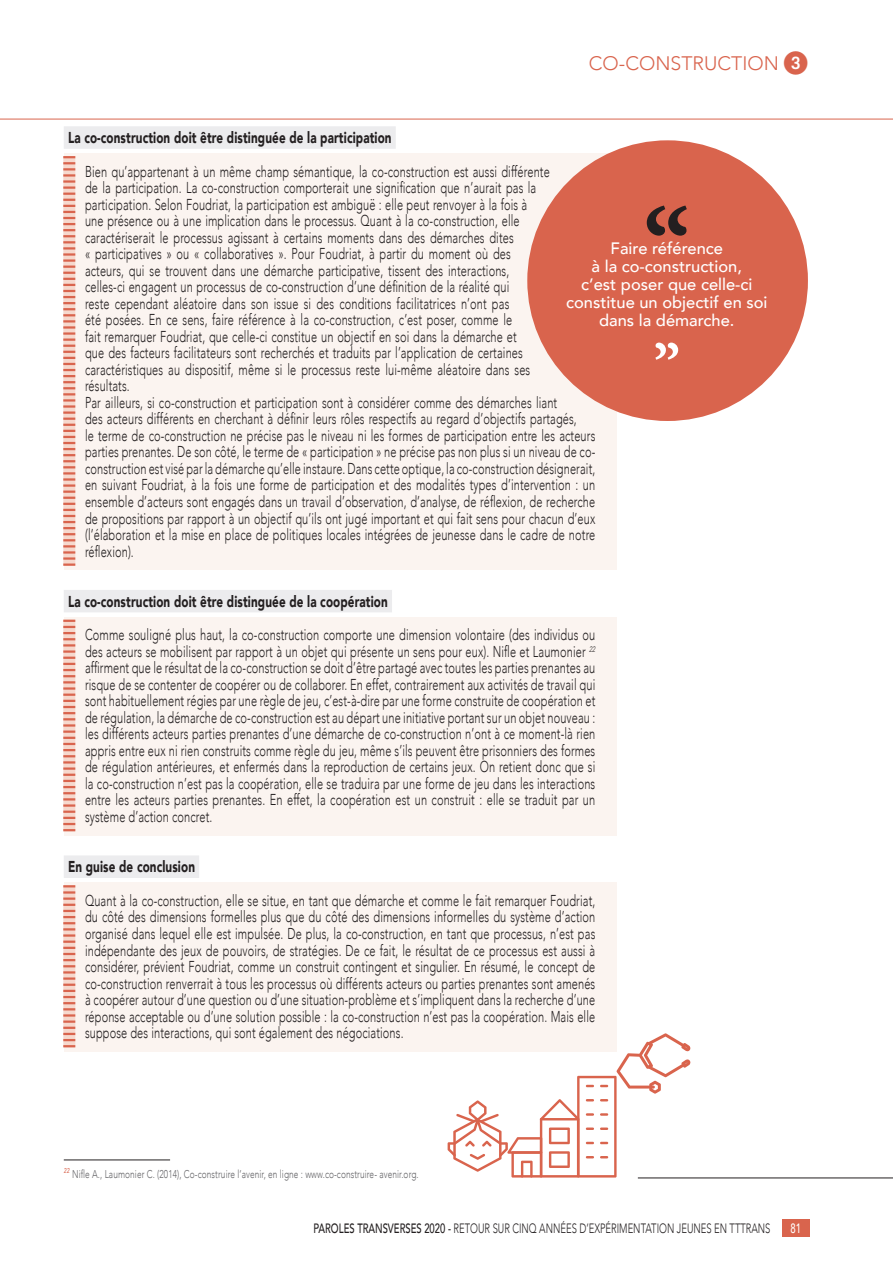
<style>
.page{position:relative;width:893px;height:1263px;background:#fff}
.page>*{position:absolute;margin:0;border:0;box-sizing:border-box;transform-origin:0 0}
.t1{font:300 19.5px "Avenir";color:#d9644d}
.t2{font:500 16.5px/18px "Avenir";color:#fff;text-align:center}
.Encadré_Orange__Bleu{font:300 15.75px/16.5px "Avenir";letter-spacing:.01em;color:#231f20;scale:.7 1}
.Titre_4__Titre_Gris{font:900 15.75px "Avenir";letter-spacing:.01em;color:#231f20;scale:.74 1}
.t3{font:300 13.5px "Avenir";color:#231f20;scale:.7 1}
.t4{font:500 13.5px "Avenir";color:#fff;scale:.71 1}
.Note_de_BAS_de_page{font:300 11.25px "Avenir";letter-spacing:.01em;color:#636366;scale:.74 1}
.Note_de_BAS_de_page-2{font:300 7.8px "Avenir";color:#231f20;scale:.75 1}
.Note_de_BAS_de_page-3{font:italic 500 7.05px "Avenir";color:#d9644d;scale:.7 1}
.s1{font-weight:500}
</style>
<div class="page">
<hr style="left:0;top:119px;width:893px;height:1px;background:#d9644d">
<hr style="left:638px;top:1177px;width:255px;height:1px;background:#231f20">
<div style="left:782px;top:1219px;width:27px;height:17px;background:#d9644d"></div>
<div style="left:64px;top:126px;width:332px;height:23px;background:#ececee"></div>
<div style="left:64px;top:153px;width:553px;height:417px;background:#fbf4f0"></div>
<svg style="left:63px;top:156px;width:12px;height:410px"></svg>
<div style="left:64px;top:590px;width:328px;height:22px;background:#ececee"></div>
<div style="left:64px;top:617px;width:553px;height:218px;background:#fbf4f0"></div>
<svg style="left:63px;top:620px;width:12px;height:211px"></svg>
<div style="left:64px;top:855px;width:135px;height:23px;background:#ececee"></div>
<div style="left:64px;top:882px;width:553px;height:169px;background:#fbf4f0"></div>
<svg style="left:63px;top:885px;width:12px;height:162px"></svg>
<hr style="left:64px;top:1159px;width:106px;height:1px;background:#231f20">
<div style="left:527px;top:140px;width:281px;height:281px;background:#d9644d;border-radius:50%"></div>
<svg style="left:647px;top:206px;width:40px;height:30px"></svg>
<svg style="left:655px;top:343px;width:23px;height:17px"></svg>
<svg style="left:448px;top:1033px;width:243px;height:144px"></svg>
<p class="t1" style="left:589px;top:52px;width:192px">CO-CONSTRUCTION</p>
<p class="Titre_4__Titre_Gris" style="left:68px;top:124px;width:439px">La co-construction doit être distinguée de la participation</p>
<p class="Encadré_Orange__Bleu" style="left:85px;top:163px;width:665px">Bien qu’appartenant à un même champ sémantique, la co-construction est aussi différente de la participation. La co-construction comporterait une signification que n’aurait pas la participation. Selon Foudriat, la participation est ambiguë : elle peut renvoyer à la fois à une présence ou à une implication dans le processus. Quant à la co-construction, elle caractériserait le processus agissant à certains moments dans des démarches dites<br>« participatives » ou « collaboratives ». Pour Foudriat, à partir du moment où des acteurs, qui se trouvent dans une démarche participative, tissent des interactions, celles-ci engagent un processus de co-construction d’une définition de la réalité qui<br>reste cependant aléatoire dans son issue si des conditions facilitatrices n’ont pas<br>été posées. En ce sens, faire référence à la co-construction, c’est poser, comme le<br>fait remarquer Foudriat, que celle-ci constitue un objectif en soi dans la démarche et<br>que des facteurs facilitateurs sont recherchés et traduits par l’application de certaines caractéristiques au dispositif, même si le processus reste lui-même aléatoire dans ses résultats.</p>
<p class="Encadré_Orange__Bleu" style="left:85px;top:394px;width:731px">Par ailleurs, si co-construction et participation sont à considérer comme des démarches liant<br>des acteurs différents en cherchant à définir leurs rôles respectifs au regard d’objectifs partagés,<br>le terme de co-construction ne précise pas le niveau ni les formes de participation entre les acteurs parties prenantes. De son côté, le terme de « participation » ne précise pas non plus si un niveau de co&shy;construction est visé par la démarche qu’elle instaure. Dans cette optique, la co-construction désignerait, en suivant Foudriat, à la fois une forme de participation et des modalités types d’intervention : un ensemble d’acteurs sont engagés dans un travail d’observation, d’analyse, de réflexion, de recherche de propositions par rapport à un objectif qu’ils ont jugé important et qui fait sens pour chacun d’eux (l’élaboration et la mise en place de politiques locales intégrées de jeunesse dans le cadre de notre réflexion).</p>
<p class="Titre_4__Titre_Gris" style="left:68px;top:588px;width:434px">La co-construction doit être distinguée de la coopération</p>
<p class="Encadré_Orange__Bleu" style="left:85px;top:627px;width:730px">Comme souligné plus haut, la co-construction comporte une dimension volontaire (des individus ou des acteurs se mobilisent par rapport à un objet qui présente un sens pour eux). Nifle et Laumonier</p>
<p class="t2" style="left:592px;top:238px;width:152px">Faire référence<br>à la co-construction,</p>
<p class="t2" style="left:581px;top:274px;width:173px">c’est poser que celle-ci</p>
<p class="t2" style="left:566px;top:292px;width:203px">constitue un objectif en soi</p>
<p class="t2" style="left:599px;top:310px;width:137px">dans la démarche.</p>
<p class="Note_de_BAS_de_page-2" style="left:589px;top:645px;width:12px">22</p>
<p class="Encadré_Orange__Bleu" style="left:85px;top:660px;width:730px;text-align:justify">affirment que le résultat de la co-construction se doit d’être partagé avec toutes les parties prenantes au risque de se contenter de coopérer ou de collaborer. En effet, contrairement aux activités de travail qui sont habituellement régies par une règle de jeu, c’est-à-dire par une forme construite de coopération et de régulation, la démarche de co-construction est au départ une initiative portant sur un objet nouveau : les différents acteurs parties prenantes d’une démarche de co-construction n’ont à ce moment-là rien appris entre eux ni rien construits comme règle du jeu, même s’ils peuvent être prisonniers des formes de régulation antérieures, et enfermés dans la reproduction de certains jeux. On retient donc que si la co-construction n’est pas la coopération, elle se traduira par une forme de jeu dans les interactions entre les acteurs parties prenantes. En effet, la coopération est un construit : elle se traduit par un système d’action concret.</p>
<p class="Titre_4__Titre_Gris" style="left:68px;top:853px;width:173px">En guise de conclusion</p>
<p class="Encadré_Orange__Bleu" style="left:85px;top:892px;width:730px;text-align:justify">Quant à la co-construction, elle se situe, en tant que démarche et comme le fait remarquer Foudriat, du côté des dimensions formelles plus que du côté des dimensions informelles du système d’action organisé dans lequel elle est impulsée. De plus, la co-construction, en tant que processus, n’est pas indépendante des jeux de pouvoirs, de stratégies. De ce fait, le résultat de ce processus est aussi à considérer, prévient Foudriat, comme un construit contingent et singulier. En résumé, le concept de co-construction renverrait à tous les processus où différents acteurs ou parties prenantes sont amenés à coopérer autour d’une question ou d’une situation-problème et s’impliquent dans la recherche d’une réponse acceptable ou d’une solution possible : la co-construction n’est pas la coopération. Mais elle suppose des interactions, qui sont également des négociations.</p>
<p class="Note_de_BAS_de_page-3" style="left:64px;top:1166px;width:10px">22</p>
<p class="Note_de_BAS_de_page" style="left:72px;top:1168px;width:470px">Nifle A., Laumonier C. (2014), Co-construire l’avenir, en ligne : www.co-construire- avenir.org.</p>
<p class="t3" style="left:314px;top:1220px;width:654px"><span class="s1">PAROLES TRANSVERSES 2020 -</span> RETOUR SUR CINQ ANNÉES D’EXPÉRIMENTATION JEUNES EN TTTRANS</p>
<p class="t4" style="left:790px;top:1216px;width:17px">81</p>
</div>
